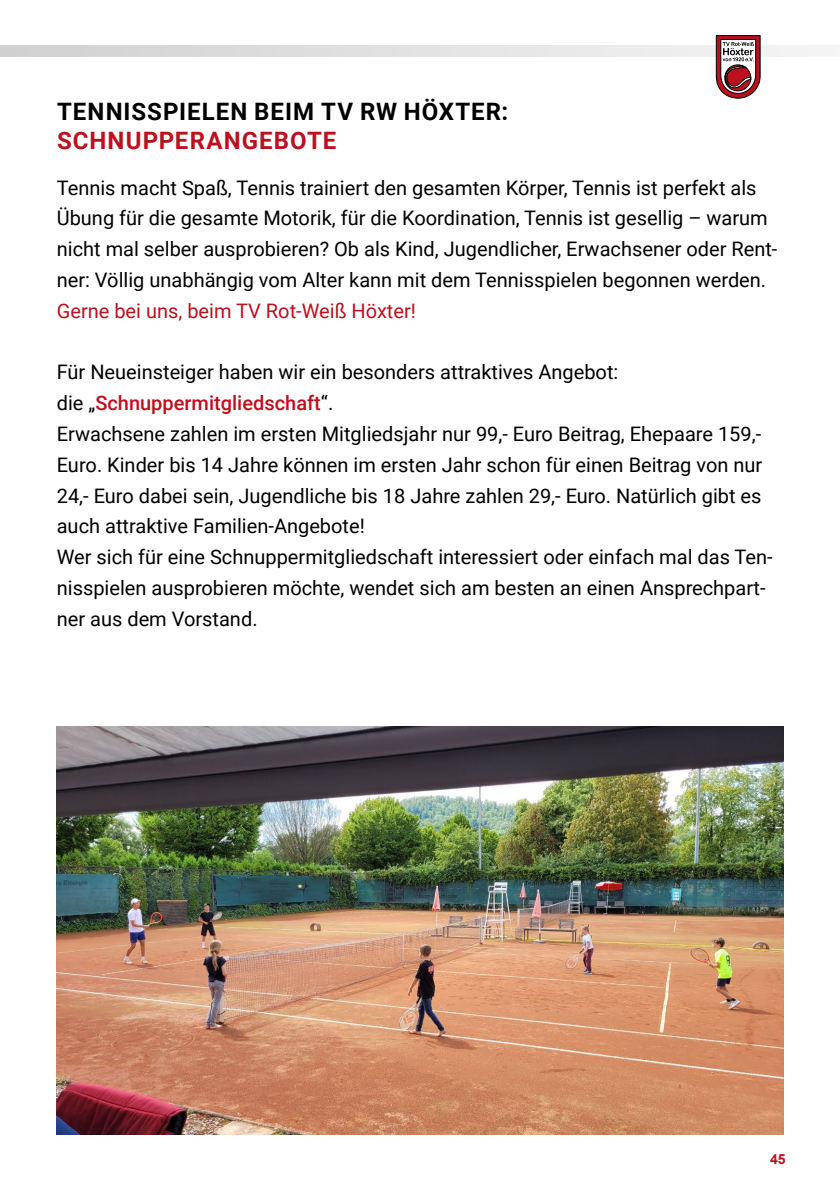
<style>
.page{position:relative;width:840px;height:1191px;background:#fff}
.page>*{position:absolute;margin:0;border:0;box-sizing:border-box;transform-origin:0 0}
.t1{font:700 24px "Roboto";letter-spacing:.04em;color:#000}
.t2{font:700 24px "Roboto";letter-spacing:.045em;color:#bc101e}
.t3{font:20px/30.8px "Roboto";color:#000}
.t4{font:20px "Roboto";color:#bc101e}
.t5{font:700 14px "Arial";color:#bc101e}
.s1{font-weight:500;color:#bc101e}
</style>
<div class="page">
<svg style="left:0;top:45px;width:835px;height:12px"></svg>
<svg style="left:715px;top:35px;width:45px;height:63px"></svg>
<img style="left:57px;top:726px;width:725px;height:408px">
<p class="t1" style="left:57px;top:95px;width:452px">TENNISSPIELEN BEIM TV RW HÖXTER:</p>
<p class="t2" style="left:57px;top:124px;width:280px">SCHNUPPERANGEBOTE</p>
<p class="t3" style="left:57px;top:171px;width:721px">Tennis macht Spaß, Tennis trainiert den gesamten Körper, Tennis ist perfekt als Übung für die gesamte Motorik, für die Koordination, Tennis ist gesellig – warum nicht mal selber ausprobieren? Ob als Kind, Jugendlicher, Erwachsener oder Rent&shy;ner: Völlig unabhängig vom Alter kann mit dem Tennisspielen begonnen werden.</p>
<p class="t4" style="left:57px;top:297px;width:360px">Gerne bei uns, beim TV Rot-Weiß Höxter!</p>
<p class="t3" style="left:57px;top:356px;width:717px">Für Neueinsteiger haben wir ein besonders attraktives Angebot:<br>die „<span class="s1">Schnuppermitgliedschaft</span>“.<br>Erwachsene zahlen im ersten Mitgliedsjahr nur 99,- Euro Beitrag, Ehepaare 159,- Euro. Kinder bis 14 Jahre können im ersten Jahr schon für einen Beitrag von nur 24,- Euro dabei sein, Jugendliche bis 18 Jahre zahlen 29,- Euro. Natürlich gibt es auch attraktive Familien-Angebote!<br>Wer sich für eine Schnuppermitgliedschaft interessiert oder einfach mal das Ten&shy;nisspielen ausprobieren möchte, wendet sich am besten an einen Ansprechpart&shy;ner aus dem Vorstand.</p>
<p class="t5" style="left:769px;top:1149px;width:17px">45</p>
</div>
